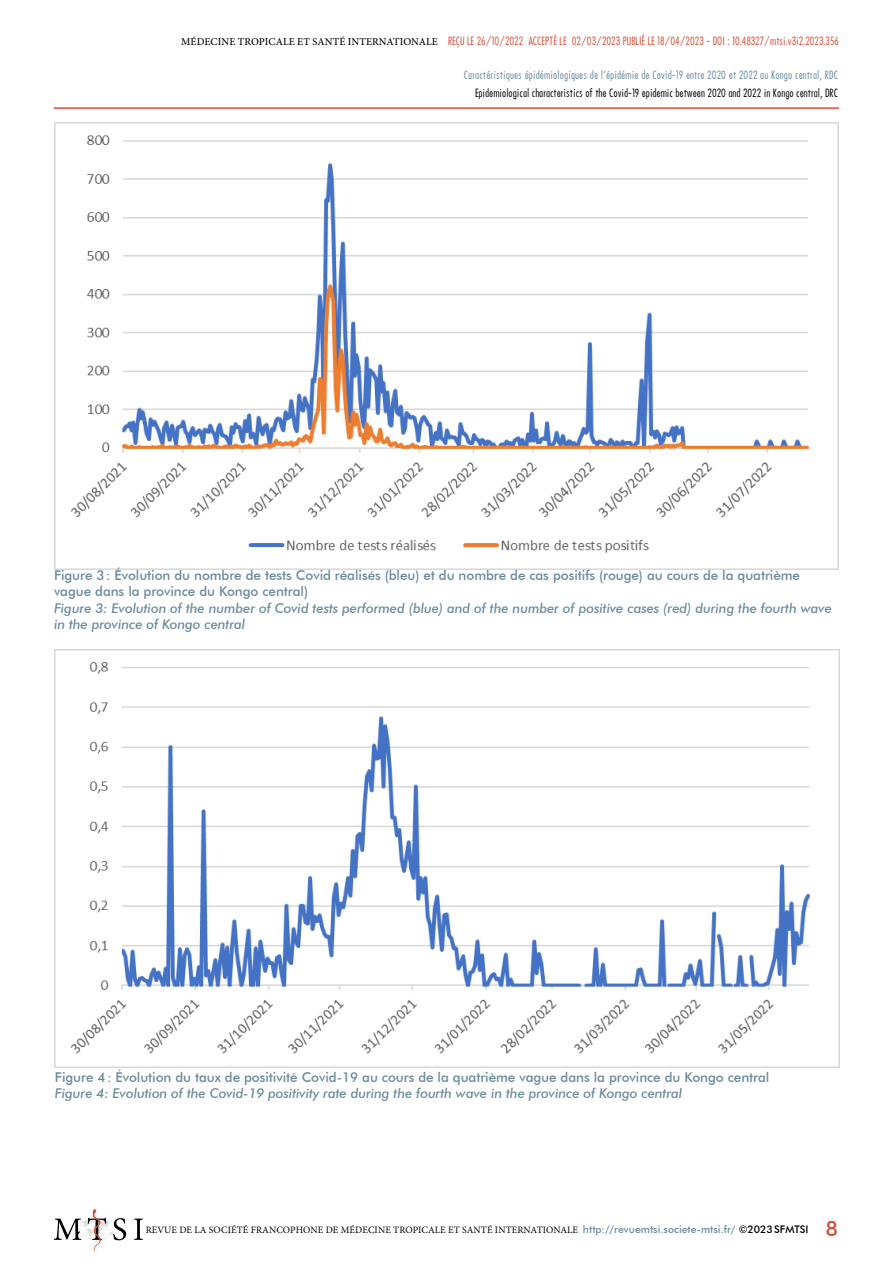
<style>
.page{position:relative;width:893px;height:1263px;background:#fff}
.page>*{position:absolute;margin:0;border:0;box-sizing:border-box;transform-origin:0 0}
.t1{font:500 13.5px/16.2px "Futura BT";letter-spacing:-.005em;color:#6b8b9b}
.t2{font:italic 500 13.5px/16.2px "Futura BT";letter-spacing:-.005em;color:#6b8b9b}
.t3{font:500 10.5px "Futura Cond";color:#d15038}
.t4{font:500 10.5px "Futura Cond";letter-spacing:.01em;color:#6b8b9b}
.t5{font:500 10.5px "Futura Cond";color:#000}
.t6{font:9.75px "Minion Pro";letter-spacing:.01em;color:#000}
.s1{font-family:"Minion Pro";color:#000}
.s2{font-family:"Futura BT";font-weight:500;font-size:10.5px;color:#6b8b9b}
.s3{font-family:"Futura BT";font-weight:500;font-size:10.5px}
.s4{font-family:"Futura BT";font-weight:500;font-size:21px;color:#d15038}
</style>
<div class="page">
<hr style="left:54px;top:107px;width:785px;height:2px;background:#d15038">
<svg style="left:134px;top:1218px;width:9px;height:22px"></svg>
<svg style="left:54px;top:1209px;width:72px;height:43px"></svg>
<img style="left:54px;top:122px;width:785px;height:448px">
<img style="left:55px;top:649px;width:784px;height:418px">
<p class="t3" style="left:181px;top:34px;width:659px"><span class="s1">MÉDECINE TROPICALE ET SANTÉ INTERNATIONALE</span> REÇU LE 26/10/2022 ACCEPTÉ LE 02/03/2023 PUBLIÉ LE 18/04/2023 - DOI : 10.48327/mtsi.v3i2.2023.356</p>
<p class="t4" style="left:464px;top:68px;width:376px">Caractéristiques épidémiologiques de l’épidémie de Covid-19 entre 2020 et 2022 au Kongo central, RDC</p>
<p class="t5" style="left:475px;top:86px;width:365px">Epidemiological characteristics of the Covid-19 epidemic between 2020 and 2022 in Kongo central, DRC</p>
<p class="t1" style="left:54px;top:567px;width:748px">Figure 3: Évolution du nombre de tests Covid réalisés (bleu) et du nombre de cas positifs (rouge) au cours de la quatrième vague dans la province du Kongo central)</p>
<p class="t2" style="left:54px;top:599px;width:779px">Figure 3: Evolution of the number of Covid tests performed (blue) and of the number of positive cases (red) during the fourth wave in the province of Kongo central</p>
<p class="t1" style="left:55px;top:1069px;width:716px">Figure 4: Évolution du taux de positivité Covid-19 au cours de la quatrième vague dans la province du Kongo central</p>
<p class="t2" style="left:55px;top:1085px;width:629px">Figure 4: Evolution of the Covid-19 positivity rate during the fourth wave in the province of Kongo central</p>
<p class="t6" style="left:146px;top:1223px;width:694px">REVUE DE LA SOCIÉTÉ FRANCOPHONE DE MÉDECINE TROPICALE ET SANTÉ INTERNATIONALE <span class="s2">http://revuemtsi.societe-mtsi.fr/</span> <span class="s3">©2023SFMTSI</span> <span class="s4">8</span></p>
</div>
